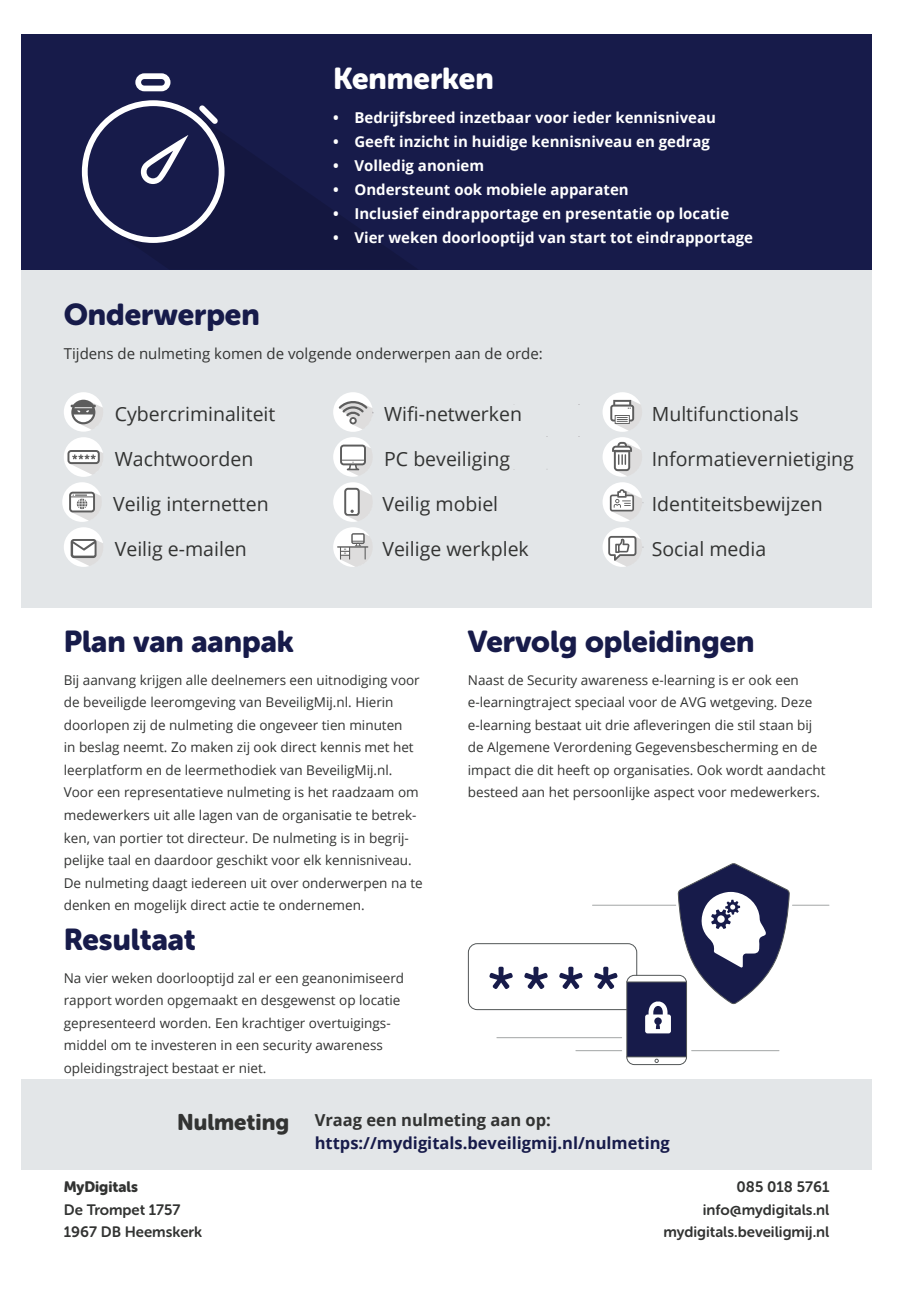
<style>
.page{position:relative;width:906px;height:1289px;background:#fff}
.page>*{position:absolute;margin:0;border:0;box-sizing:border-box;transform-origin:0 0}
.Subheader-15-zwart{font:30px "Museo Sans Rounded 900";color:#171b4a}
.Subheader-15-wit{font:30px "Museo Sans Rounded 900";color:#fff}
.Subheader-15-wit-2{font:22.5px "Museo Sans Rounded 900";color:#323332}
.Copy-10-zwart{font:19.5px "Open Sans";color:#323332}
.Copy-10-zwart-2{font:700 16.5px "Open Sans";color:#171b4a}
.Copy-10-zwart-3{font:700 16.5px "Open Sans";color:#323332}
.t1{font:700 15px "Open Sans";color:#fff}
.Copy-10-zwart-4{font:15px/22.5px "Museo Sans Rounded 700";color:#323332;text-align:right}
.Copy-10-zwart-5{font:15px "Open Sans";color:#323332}
.Copy-10-zwart-6{font:15px "Museo Sans Rounded 900";color:#323332}
.Copy-10-zwart-7{font:13.5px/22.5px "Open Sans";color:#323332}
</style>
<div class="page">
<div style="left:21px;top:269px;width:851px;height:338px;background:#e3e6e8"></div>
<div style="left:21px;top:1079px;width:851px;height:90px;background:#e3e6e8"></div>
<div style="left:21px;top:34px;width:851px;height:235px;background:#171b4a"></div>
<svg style="left:115px;top:164px;width:304px;height:106px;fill:#141740"></svg>
<svg style="left:135px;top:73px;width:35px;height:18px"></svg>
<svg style="left:82px;top:100px;width:142px;height:143px"></svg>
<div style="left:64px;top:527px;width:39px;height:40px;background:#fff;border-radius:50%"></div>
<svg style="left:71px;top:539px;width:32px;height:27px"></svg>
<div style="left:333px;top:482px;width:40px;height:40px;background:#fff;border-radius:50%"></div>
<svg style="left:344px;top:488px;width:29px;height:33px"></svg>
<div style="left:333px;top:437px;width:40px;height:40px;background:#fff;border-radius:50%"></div>
<svg style="left:340px;top:444px;width:33px;height:32px"></svg>
<div style="left:602px;top:437px;width:40px;height:40px;background:#fff;border-radius:50%"></div>
<svg style="left:612px;top:442px;width:30px;height:34px"></svg>
<div style="left:602px;top:527px;width:40px;height:40px;background:#fff;border-radius:50%"></div>
<svg style="left:608px;top:536px;width:35px;height:30px"></svg>
<div style="left:64px;top:437px;width:39px;height:40px;background:#fff;border-radius:50%"></div>
<svg style="left:67px;top:450px;width:36px;height:25px"></svg>
<div style="left:62px;top:482px;width:40px;height:40px;background:#fff;border-radius:50%"></div>
<svg style="left:69px;top:491px;width:33px;height:29px"></svg>
<div style="left:333px;top:392px;width:40px;height:40px;background:#fff;border-radius:50%"></div>
<svg style="left:339px;top:399px;width:35px;height:30px"></svg>
<div style="left:333px;top:527px;width:40px;height:40px;background:#fff;border-radius:50%"></div>
<svg style="left:337px;top:533px;width:36px;height:33px"></svg>
<div style="left:602px;top:392px;width:40px;height:40px;background:#fff;border-radius:50%"></div>
<svg style="left:610px;top:400px;width:32px;height:31px"></svg>
<div style="left:602px;top:482px;width:40px;height:40px;background:#fff;border-radius:50%"></div>
<svg style="left:610px;top:489px;width:33px;height:31px"></svg>
<div style="left:64px;top:392px;width:39px;height:39px;background:#fff;border-radius:50%"></div>
<svg style="left:71px;top:400px;width:32px;height:30px"></svg>
<hr style="left:792px;top:904px;width:37px;height:1px;background:#a3a6a6">
<svg style="left:468px;top:863px;width:322px;height:202px"></svg>
<p class="Subheader-15-wit" style="left:333px;top:62px;width:162px">Kenmerken</p>
<p class="t1" style="left:333px;top:107px;width:384px">• Bedrijfsbreed inzetbaar voor ieder kennisniveau</p>
<p class="t1" style="left:333px;top:131px;width:378px">• Geeft inzicht in huidige kennisniveau en gedrag</p>
<p class="t1" style="left:333px;top:155px;width:152px">• Volledig anoniem</p>
<p class="t1" style="left:333px;top:179px;width:297px">• Ondersteunt ook mobiele apparaten</p>
<p class="t1" style="left:333px;top:203px;width:398px">• Inclusief eindrapportage en presentatie op locatie</p>
<p class="t1" style="left:333px;top:227px;width:421px">• Vier weken doorlooptijd van start tot eindrapportage</p>
<p class="Subheader-15-zwart" style="left:64px;top:297px;width:197px">Onderwerpen</p>
<p class="Copy-10-zwart-5" style="left:64px;top:343px;width:480px">Tijdens de nulmeting komen de volgende onderwerpen aan de orde:</p>
<p class="Copy-10-zwart" style="left:384px;top:400px;width:139px">Wifi-netwerken</p>
<p class="Copy-10-zwart" style="left:384px;top:445px;width:127px">PC beveiliging</p>
<p class="Copy-10-zwart" style="left:382px;top:490px;width:117px">Veilig mobiel</p>
<p class="Copy-10-zwart" style="left:382px;top:535px;width:148px">Veilige werkplek</p>
<p class="Copy-10-zwart" style="left:115px;top:400px;width:162px">Cybercriminaliteit</p>
<p class="Copy-10-zwart" style="left:652px;top:400px;width:148px">Multifunctionals</p>
<p class="Copy-10-zwart" style="left:652px;top:445px;width:204px">Informatievernietiging</p>
<p class="Copy-10-zwart" style="left:652px;top:490px;width:173px">Identiteitsbewijzen</p>
<p class="Copy-10-zwart" style="left:652px;top:535px;width:116px">Social media</p>
<p class="Copy-10-zwart" style="left:115px;top:445px;width:140px">Wachtwoorden</p>
<p class="Copy-10-zwart" style="left:113px;top:490px;width:157px">Veilig internetten</p>
<p class="Copy-10-zwart" style="left:115px;top:535px;width:134px">Veilig e-mailen</p>
<p class="Subheader-15-zwart" style="left:64px;top:624px;width:232px">Plan van aanpak</p>
<p class="Subheader-15-zwart" style="left:468px;top:624px;width:288px">Vervolg opleidingen</p>
<p class="Copy-10-zwart-7" style="left:64px;top:668px;width:360px">Bij aanvang krijgen alle deelnemers een uitnodiging voor de beveiligde leeromgeving van BeveiligMij.nl. Hierin doorlopen zij de nulmeting die ongeveer tien minuten<br>in beslag neemt. Zo maken zij ook direct kennis met het leerplatform en de leermethodiek van BeveiligMij.nl.<br>Voor een representatieve nulmeting is het raadzaam om medewerkers uit alle lagen van de organisatie te betrek&shy;ken, van portier tot directeur. De nulmeting is in begrij&shy;pelijke taal en daardoor geschikt voor elk kennisniveau.<br>De nulmeting daagt iedereen uit over onderwerpen na te denken en mogelijk direct actie te ondernemen.</p>
<p class="Copy-10-zwart-7" style="left:468px;top:668px;width:359px">Naast de Security awareness e-learning is er ook een e-learningtraject speciaal voor de AVG wetgeving. Deze e-learning bestaat uit drie afleveringen die stil staan bij de Algemene Verordening Gegevensbescherming en de impact die dit heeft op organisaties. Ook wordt aandacht besteed aan het persoonlijke aspect voor medewerkers.</p>
<p class="Subheader-15-zwart" style="left:64px;top:922px;width:133px">Resultaat</p>
<p class="Copy-10-zwart-7" style="left:64px;top:966px;width:342px">Na vier weken doorlooptijd zal er een geanonimiseerd rapport worden opgemaakt en desgewenst op locatie</p>
<p class="Copy-10-zwart-7" style="left:64px;top:1011px;width:328px">gepresenteerd worden. Een krachtiger overtuigings-</p>
<p class="Copy-10-zwart-7" style="left:64px;top:1033px;width:321px">middel om te investeren in een security awareness</p>
<p class="Copy-10-zwart-7" style="left:64px;top:1056px;width:204px">opleidingstraject bestaat er niet.</p>
<p class="Subheader-15-wit-2" style="left:177px;top:1109px;width:113px">Nulmeting</p>
<p class="Copy-10-zwart-6" style="left:64px;top:1178px;width:76px">MyDigitals</p>
<p class="Copy-10-zwart-4" style="left:64px;top:1198px;width:118px">De Trompet 1757</p>
<p class="Copy-10-zwart-4" style="left:64px;top:1220px;width:140px">1967 DB Heemskerk</p>
<p class="Copy-10-zwart-3" style="left:315px;top:1108px;width:238px">Vraag een nulmeting aan op:</p>
<p class="Copy-10-zwart-2" style="left:315px;top:1130px;width:357px">https://mydigitals.beveiligmij.nl/nulmeting</p>
<p class="Copy-10-zwart-4" style="left:736px;top:1175px;width:94px">085 018 5761</p>
<p class="Copy-10-zwart-4" style="left:663px;top:1198px;width:168px">info@mydigitals.nl mydigitals.beveiligmij.nl</p>
</div>
